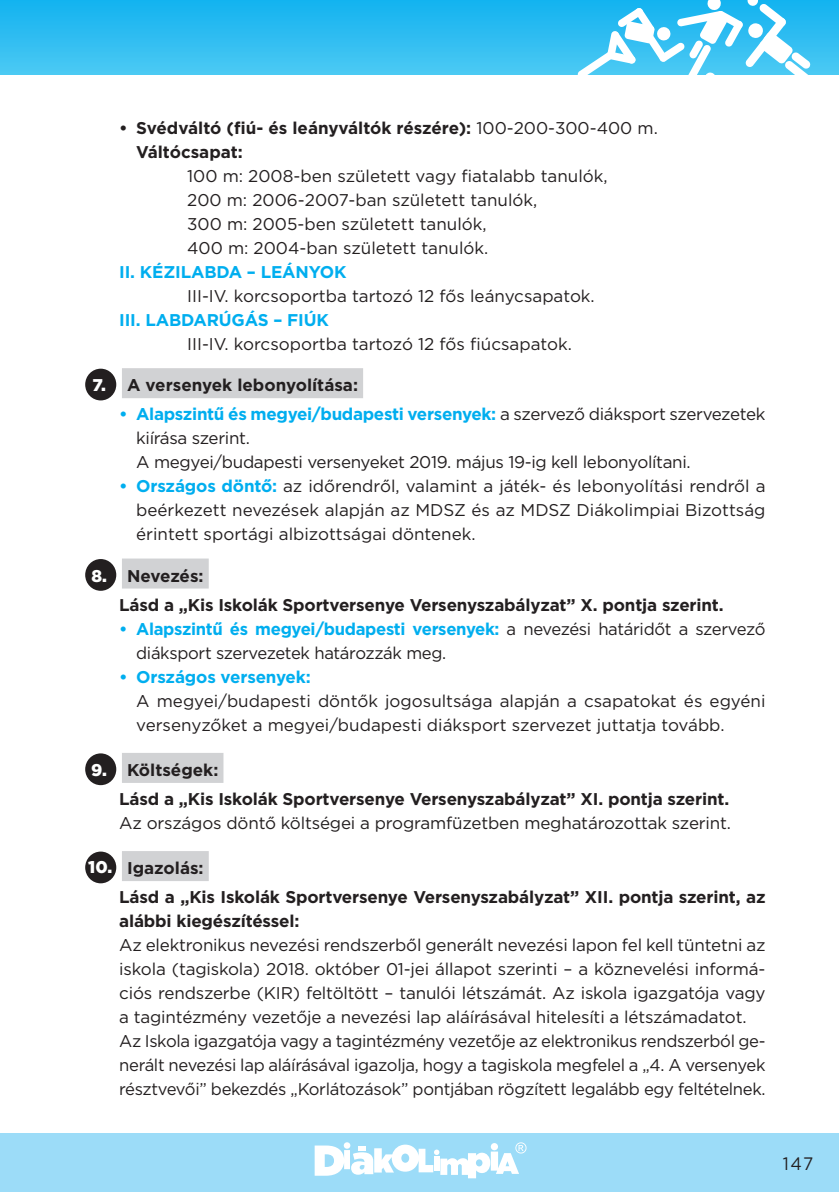
<style>
.page{position:relative;width:839px;height:1192px;background:#fff}
.page>*{position:absolute;margin:0;border:0;box-sizing:border-box;transform-origin:0 0}
.t1{font:18px "Gotham";color:#231f20;scale:.95 1}
.t2{font:17px/24px "Gotham";letter-spacing:-.01em;color:#231f20}
.t3{font:700 17px/29px "Gotham";letter-spacing:-.01em;color:#231f20}
.t4{font:700 17px "Gotham";letter-spacing:-.01em;color:#00aeef}
.s1{font-weight:400}
.s2{font-weight:900;color:#fff}
.s3{font-weight:700;color:#00aeef}
</style>
<div class="page">
<svg style="left:0;top:0;width:839px;height:75px;background:#2fbdf1"></svg>
<div style="left:0;top:1133px;width:839px;height:59px;background:#9cdcf8"></div>
<svg style="left:315px;top:1142px;width:212px;height:36px"></svg>
<svg style="left:577px;top:0;width:244px;height:75px"></svg>
<div style="left:122px;top:368px;width:241px;height:30px;background:#d1d2d4"></div>
<div style="left:122px;top:558px;width:87px;height:30px;background:#d1d2d4"></div>
<div style="left:122px;top:753px;width:101px;height:30px;background:#d1d2d4"></div>
<div style="left:122px;top:851px;width:87px;height:30px;background:#d1d2d4"></div>
<div style="left:85px;top:369px;width:31px;height:31px;background:#231f20;border-radius:50%"></div>
<div style="left:85px;top:559px;width:31px;height:32px;background:#231f20;border-radius:50%"></div>
<div style="left:85px;top:753px;width:31px;height:32px;background:#231f20;border-radius:50%"></div>
<div style="left:85px;top:851px;width:31px;height:32px;background:#231f20;border-radius:50%"></div>
<p class="t3" style="left:136px;top:116px;width:523px;line-height:24px;text-indent:-17px">• Svédváltó (fiú- és leányváltók részére): <span class="s1">100-200-300-400 m.<br></span>Váltócsapat:</p>
<p class="t2" style="left:187px;top:163px;width:422px">100 m: 2008-ben született vagy fiatalabb tanulók, 200 m: 2006-2007-ban született tanulók,<br>300 m: 2005-ben született tanulók,<br>400 m: 2004-ban született tanulók.</p>
<p class="t4" style="left:119px;top:261px;width:229px">II. KÉZILABDA – LEÁNYOK</p>
<p class="t2" style="left:187px;top:284px;width:409px">III-IV. korcsoportba tartozó 12 fős leánycsapatok.</p>
<p class="t4" style="left:119px;top:309px;width:211px">III. LABDARÚGÁS – FIÚK</p>
<p class="t2" style="left:187px;top:332px;width:386px">III-IV. korcsoportba tartozó 12 fős fiúcsapatok.</p>
<p class="t3" style="left:92px;top:370px;width:267px"><span class="s2">7.</span> A versenyek lebonyolítása:</p>
<p class="t2" style="left:136px;top:402px;width:631px;text-indent:-17px"><span class="s3">• Alapszintű és megyei/budapesti versenyek:</span> a szervező diáksport szervezetek kiírása szerint.<br>A megyei/budapesti versenyeket 2019. május 19-ig kell lebonyolítani.</p>
<p class="t2" style="left:136px;top:474px;width:631px;text-align:justify;text-indent:-17px"><span class="s3">• Országos döntő:</span> az időrendről, valamint a játék- és lebonyolítási rendről a beérkezett nevezések alapján az MDSZ és az MDSZ Diákolimpiai Bizottság érintett sportági albizottságai döntenek.</p>
<p class="t3" style="left:119px;top:561px;width:606px;text-indent:-28px"><span class="s2">8.</span> Nevezés:<br>Lásd a „Kis Iskolák Sportversenye Versenyszabályzat” X. pontja szerint.</p>
<p class="t2" style="left:136px;top:616px;width:631px;text-indent:-17px"><span class="s3">• Alapszintű és megyei/budapesti versenyek:</span> a nevezési határidőt a szervező diáksport szervezetek határozzák meg.</p>
<p class="t4" style="left:119px;top:665px;width:193px">• Országos versenyek:</p>
<p class="t2" style="left:136px;top:688px;width:631px">A megyei/budapesti döntők jogosultsága alapján a csapatokat és egyéni versenyzőket a megyei/budapesti diáksport szervezet juttatja tovább.</p>
<p class="t3" style="left:119px;top:755px;width:611px;text-indent:-28px"><span class="s2">9.</span> Költségek:<br>Lásd a „Kis Iskolák Sportversenye Versenyszabályzat” XI. pontja szerint.</p>
<p class="t2" style="left:119px;top:810px;width:613px">Az országos döntő költségei a programfüzetben meghatározottak szerint.</p>
<p class="t3" style="left:119px;top:853px;width:648px;text-indent:-31px"><span class="s2">10.</span> Igazolás:<br>Lásd a „Kis Iskolák Sportversenye Versenyszabályzat” XII. pontja szerint, az</p>
<p class="t3" style="left:119px;top:906px;width:182px">alábbi kiegészítéssel:</p>
<p class="t2" style="left:119px;top:933px;width:648px">Az elektronikus nevezési rendszerből generált nevezési lapon fel kell tüntetni az iskola (tagiskola) 2018. október 01-jei állapot szerinti – a köznevelési informá&shy;ciós rendszerbe (KIR) feltöltött – tanulói létszámát. Az iskola igazgatója vagy a tagintézmény vezetője a nevezési lap aláírásával hitelesíti a létszámadatot.<br>Az Iskola igazgatója vagy a tagintézmény vezetője az elektronikus rendszerból ge&shy;nerált nevezési lap aláírásával igazolja, hogy a tagiskola megfelel a „4. A versenyek résztvevői” bekezdés „Korlátozások” pontjában rögzített legalább egy feltételnek.</p>
<p class="t1" style="left:783px;top:1152px;width:34px">147</p>
</div>
